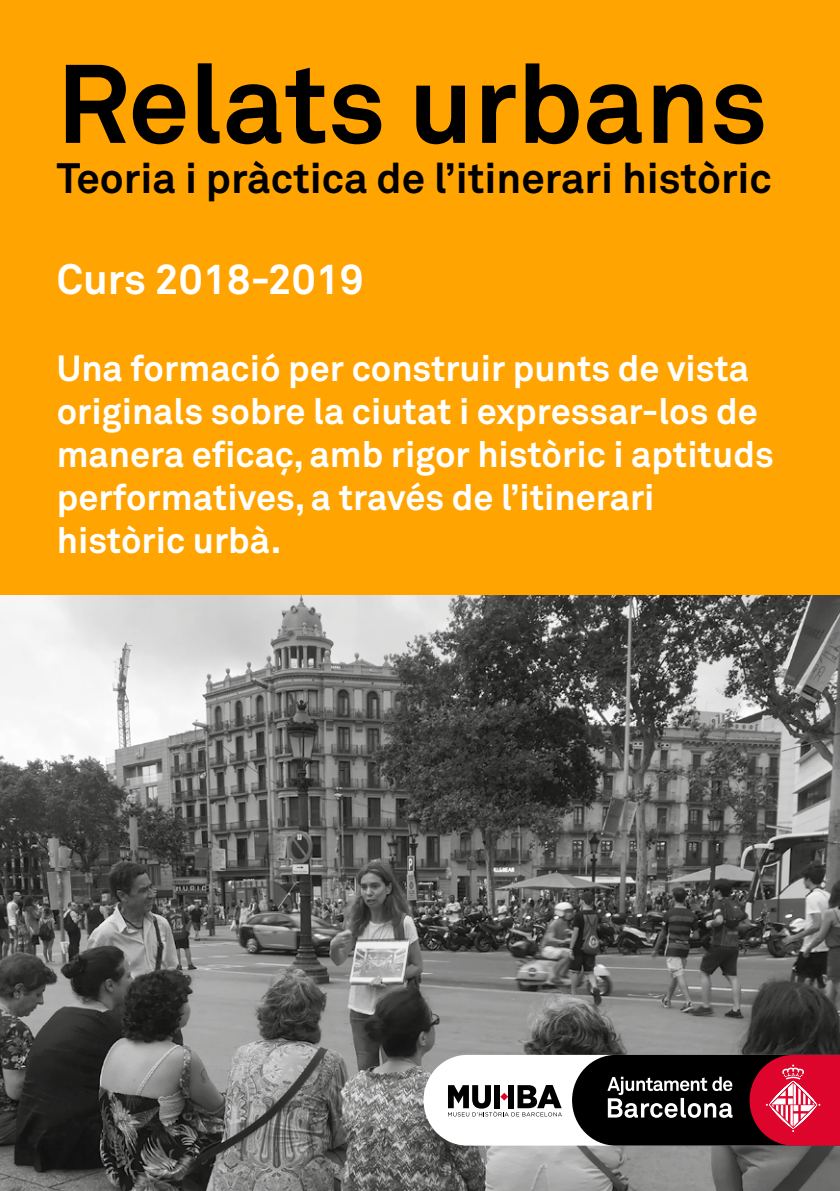
<style>
.page{position:relative;width:840px;height:1191px;background:#fff}
.page>*{position:absolute;margin:0;border:0;box-sizing:border-box;transform-origin:0 0}
.t1{font:700 110px "Akkurat Pro";color:#000}
.t2{font:700 42px "Akkurat Pro";color:#000}
.t3{font:700 42px "Akkurat Pro";color:#fff}
.t4{font:700 36px/43.2px "Akkurat Pro";color:#fff}
</style>
<div class="page">
<div style="left:0;top:0;width:839px;height:1191px;background:#ffa400"></div>
<img style="left:0;top:595px;width:839px;height:596px">
<svg style="left:423px;top:1054px;width:416px;height:91px;background:#89656b"></svg>
<h1 class="t1" style="left:57px;top:36px;width:712px">Relats urbans</h1>
<p class="t2" style="left:57px;top:152px;width:716px">Teoria i pràctica de l’itinerari històric</p>
<p class="t3" style="left:57px;top:253px;width:308px">Curs 2018-2019</p>
<p class="t4" style="left:57px;top:347px;width:718px">Una formació per construir punts de vista originals sobre la ciutat i expressar-los de manera eficaç, amb rigor històric i aptituds performatives, a través de l’itinerari històric urbà.</p>
</div>
